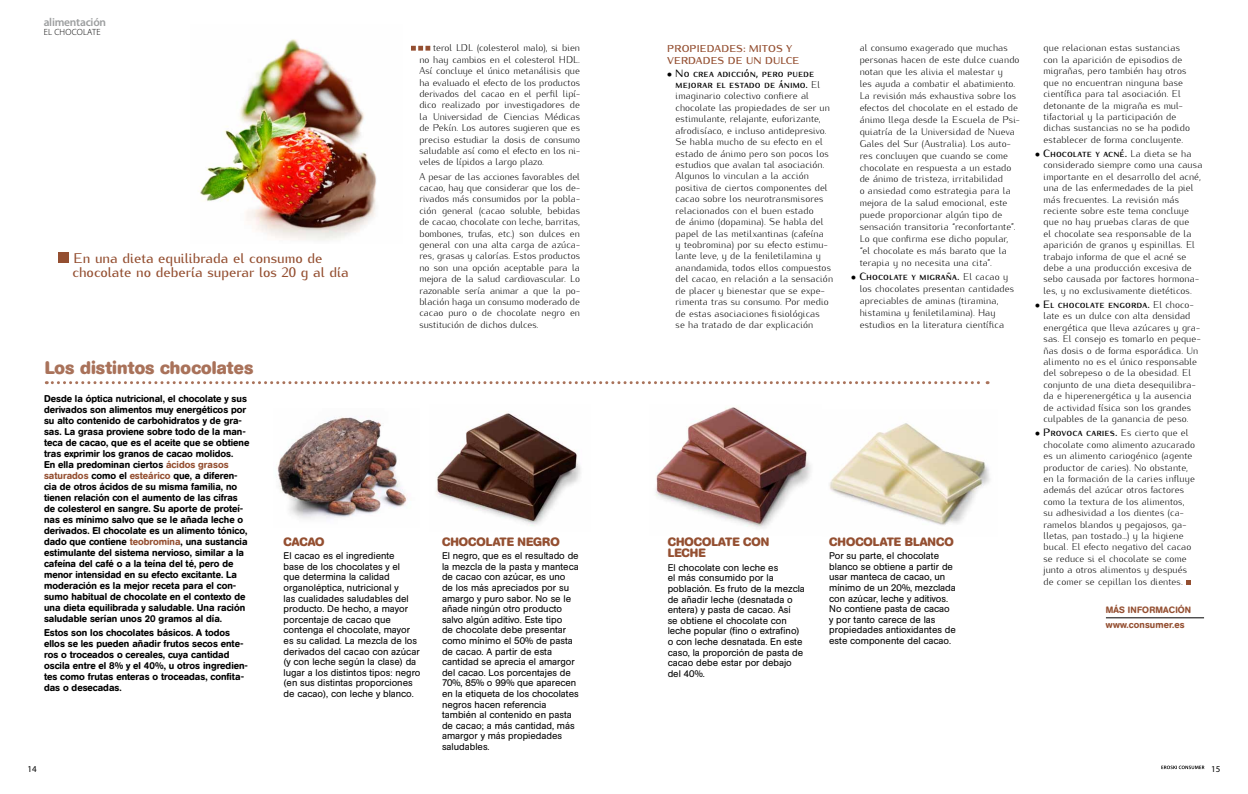
<style>
.page{position:relative;width:1248px;height:794px;background:#fff}
.page>*{position:absolute;margin:0;border:0;box-sizing:border-box;transform-origin:0 0}
.t1{font:700 18px "AG Book Rounded";letter-spacing:.005em;color:#a9725a}
.t2{font:500 14px/14px "Kurier";color:#944f31}
.t3{font:700 12px "AG Book Rounded";letter-spacing:.005em;color:#944f31}
.t4{font:600 11.5px "Myriad Pro";letter-spacing:-.02em;color:#9c9e9f}
.t5{font:500 10.6px/11.4px "Kurier";letter-spacing:.005em;color:#000}
.t6{font:700 10px/12px "Kurier";letter-spacing:.015em;color:#944f31}
.t7{font:300 9.8px/11.4px "Kurier";letter-spacing:.005em;color:#000}
.t8{font:500 9.8px/11px "AG Book Rounded";color:#000}
.t9{font:9.6px/10.6px "AG Book Rounded";color:#000}
.t10{font:500 9.6px "AG Book Rounded";letter-spacing:.01em;color:#944f31}
.t11{font:500 9.1px "AG Book Rounded";letter-spacing:.01em;color:#944f31}
.t12{font:300 9px "Myriad Pro";letter-spacing:.02em;color:#000}
.t13{font:9px "Myriad Pro";color:#000}
.s1{color:#944f31}
.s2{font-weight:300;font-size:9.8px}
.s3{font-weight:500;font-size:10.6px}
</style>
<div class="page">
<svg style="left:1161px;top:765px;width:43px;height:4px"></svg>
<img style="left:277px;top:416px;width:130px;height:103px">
<svg style="left:411px;top:46px;width:19px;height:5px"></svg>
<img style="left:436px;top:413px;width:145px;height:113px">
<img style="left:655px;top:407px;width:156px;height:121px">
<img style="left:829px;top:423px;width:161px;height:102px">
<svg style="left:46px;top:381px;width:942px;height:3px"></svg>
<hr style="left:1105px;top:617px;width:98px;height:1px;background:#000">
<svg style="left:1186px;top:580px;width:4px;height:4px"></svg>
<img style="left:198px;top:39px;width:179px;height:202px">
<div style="left:58px;top:252px;width:11px;height:11px;background:#944f31"></div>
<p class="t4" style="left:44px;top:16px;width:64px">alimentación</p>
<p class="t12" style="left:44px;top:27px;width:58px">EL CHOCOLATE</p>
<h2 class="t2" style="left:73px;top:250px;width:277px">En una dieta equilibrada el consumo de chocolate no debería superar los 20 g al día</h2>
<h1 class="t1" style="left:45px;top:357px;width:210px">LOS DISTINTOS CHOCOLATES</h1>
<p class="t7" style="left:419px;top:41px;width:162px;text-align:justify;text-indent:14px">terol LDL (colesterol malo), si bien no hay cambios en el colesterol HDL.<br>Así concluye el único metanálisis que ha evaluado el efecto de los productos derivados del cacao en el perfil lipí&shy;dico realizado por investigadores de la Universidad de Ciencias Médicas de Pekín. Los autores sugieren que es preciso estudiar la dosis de consumo saludable así como el efecto en los ni&shy;veles de lípidos a largo plazo.</p>
<p class="t7" style="left:419px;top:170px;width:162px;text-align:justify">A pesar de las acciones favorables del cacao, hay que considerar que los de&shy;rivados más consumidos por la pobla&shy;ción general (cacao soluble, bebidas de cacao, chocolate con leche, barritas, bombones, trufas, etc.) son dulces en general con una alta carga de azúca&shy;res, grasas y calorías. Estos productos no son una opción aceptable para la mejora de la salud cardiovascular. Lo razonable sería animar a que la po&shy;blación haga un consumo moderado de cacao puro o de chocolate negro en sustitución de dichos dulces.</p>
<p class="t8" style="left:44px;top:393px;width:207px">Desde la óptica nutricional, el chocolate y sus derivados son alimentos muy energéticos por su alto contenido de carbohidratos y de gra&shy;sas. La grasa proviene sobre todo de la man&shy;teca de cacao, que es el aceite que se obtiene tras exprimir los granos de cacao molidos.<br>En ella predominan ciertos <span class="s1">ácidos grasos saturados</span> como el <span class="s1">esteárico</span> que, a diferen&shy;cia de otros ácidos de su misma familia, no tienen relación con el aumento de las cifras de colesterol en sangre. Su aporte de proteí&shy;nas es mínimo salvo que se le añada leche o derivados. El chocolate es un alimento tónico, dado que contiene <span class="s1">teobromina</span>, una sustancia estimulante del sistema nervioso, similar a la cafeína del café o a la teína del té, pero de menor intensidad en su efecto excitante. La moderación es la mejor receta para el con&shy;sumo habitual de chocolate en el contexto de una dieta equilibrada y saludable. Una ración saludable serían unos 20 gramos al día.</p>
<p class="t8" style="left:44px;top:627px;width:205px">Estos son los chocolates básicos. A todos ellos se les pueden añadir frutos secos ente&shy;ros o troceados o cereales, cuya cantidad oscila entre el 8% y el 40%, u otros ingredien&shy;tes como frutas enteras o troceadas, confita&shy;das o desecadas.</p>
<p class="t3" style="left:283px;top:534px;width:42px">CACAO</p>
<p class="t9" style="left:283px;top:550px;width:138px">El cacao es el ingrediente<br>base de los chocolates y el<br>que determina la calidad organoléptica, nutricional y<br>las cualidades saludables del producto. De hecho, a mayor porcentaje de cacao que contenga el chocolate, mayor es su calidad. La mezcla de los derivados del cacao con azúcar (y con leche según la clase) da lugar a los distintos tipos: negro (en sus distintas proporciones de cacao), con leche y blanco.</p>
<p class="t3" style="left:442px;top:534px;width:27px">CHOCOLA</p>
<p class="t3" style="left:499px;top:534px;width:59px">TE NEGRO</p>
<p class="t9" style="left:442px;top:550px;width:138px">El negro, que es el resultado de la mezcla de la pasta y manteca de cacao con azúcar, es uno<br>de los más apreciados por su amargo y puro sabor. No se le añade ningún otro producto salvo algún aditivo. Este tipo<br>de chocolate debe presentar como mínimo el 50% de pasta de cacao. A partir de esta cantidad se aprecia el amargor del cacao. Los porcentajes de<br>70%, 85% o 99% que aparecen en la etiqueta de los chocolates negros hacen referencia también al contenido en pasta de cacao; a más cantidad, más amargor y más propiedades saludables.</p>
<p class="t6" style="left:667px;top:42px;width:134px">PROPIEDADES: MITOS Y<br>VERDADES DE UN DULCE</p>
<p class="t5" style="left:675px;top:66px;width:146px;text-indent:-9px"><span class="s2">•</span> No crea adicción, pero puede mejorar el estado de ánimo. <span class="s2">El</span></p>
<p class="t7" style="left:675px;top:89px;width:159px">imaginario colectivo confiere al chocolate las propiedades de ser un estimulante, relajante, euforizante, afrodisíaco, e incluso antidepresivo.<br>Se habla mucho de su efecto en el estado de ánimo pero son pocos los estudios que avalan tal asociación.<br>Algunos lo vinculan a la acción positiva de ciertos componentes del cacao sobre los neurotransmisores relacionados con el buen estado<br>de ánimo (dopamina). Se habla del papel de las metilxantinas (cafeína<br>y teobromina) por su efecto estimu&shy;lante leve, y de la feniletilamina y anandamida, todos ellos compuestos del cacao, en relación a la sensación de placer y bienestar que se expe&shy;rimenta tras su consumo. Por medio de estas asociaciones fisiológicas<br>se ha tratado de dar explicación</p>
<p class="t7" style="left:859px;top:41px;width:162px;line-height:11.9px">al consumo exagerado que muchas personas hacen de este dulce cuando notan que les alivia el malestar y<br>les ayuda a combatir el abatimiento.<br>La revisión más exhaustiva sobre los efectos del chocolate en el estado de ánimo llega desde la Escuela de Psi&shy;quiatría de la Universidad de Nueva Gales del Sur (Australia). Los auto&shy;res concluyen que cuando se come chocolate en respuesta a un estado de ánimo de tristeza, irritabilidad<br>o ansiedad como estrategia para la mejora de la salud emocional, este puede proporcionar algún tipo de sensación transitoria “reconfortante”.<br>Lo que confirma ese dicho popular, “el chocolate es más barato que la terapia y no necesita una cita”.</p>
<p class="t5" style="left:851px;top:270px;width:158px"><span class="s2">•</span> Chocolate y migraña. <span class="s2">El cacao y</span></p>
<p class="t7" style="left:859px;top:282px;width:156px;line-height:11.9px">los chocolates presentan cantidades apreciables de aminas (tiramina, histamina y feniletilamina). Hay estudios en la literatura científica</p>
<p class="t3" style="left:667px;top:534px;width:27px">CHOCOLA</p>
<p class="t3" style="left:725px;top:534px;width:45px">TE CON</p>
<p class="t3" style="left:667px;top:546px;width:40px">LECHE</p>
<p class="t9" style="left:667px;top:562px;width:139px">El chocolate con leche es<br>el más consumido por la población. Es fruto de la mezcla de añadir leche (desnatada o entera) y pasta de cacao. Así<br>se obtiene el chocolate con leche popular (fino o extrafino) o con leche desnatada. En este caso, la proporción de pasta de cacao debe estar por debajo del 40%.</p>
<p class="t3" style="left:829px;top:534px;width:27px">CHOCOLA</p>
<p class="t3" style="left:886px;top:534px;width:59px">TE BLANCO</p>
<p class="t9" style="left:829px;top:550px;width:128px">Por su parte, el chocolate blanco se obtiene a partir de usar manteca de cacao, un mínimo de un 20%, mezclada con azúcar, leche y aditivos.<br>No contiene pasta de cacao y por tanto carece de las propiedades antioxidantes de este componente del cacao.</p>
<p class="t7" style="left:1043px;top:42px;width:148px">que relacionan estas sustancias con la aparición de episodios de migrañas, pero también hay otros que no encuentran ninguna base científica para tal asociación. El detonante de la migraña es mul&shy;tifactorial y la participación de dichas sustancias no se ha podido establecer de forma concluyente.</p>
<p class="t5" style="left:1034px;top:147px;width:158px"><span class="s2">•</span> Chocolate y acné. <span class="s2">La dieta se ha</span></p>
<p class="t7" style="left:1043px;top:158px;width:160px">considerado siempre como una causa importante en el desarrollo del acné, una de las enfermedades de la piel más frecuentes. La revisión más reciente sobre este tema concluye que no hay pruebas claras de que<br>el chocolate sea responsable de la aparición de granos y espinillas. El trabajo informa de que el acné se debe a una producción excesiva de sebo causada por factores hormona&shy;les, y no exclusivamente dietéticos.</p>
<p class="t5" style="left:1034px;top:298px;width:160px"><span class="s2">•</span> El chocolate engorda. <span class="s2">El choco-</span></p>
<p class="t7" style="left:1043px;top:309px;width:159px">late es un dulce con alta densidad energética que lleva azúcares y gra&shy;sas. El consejo es tomarlo en peque&shy;ñas dosis o de forma esporádica. Un alimento no es el único responsable del sobrepeso o de la obesidad. El conjunto de una dieta desequilibra&shy;da e hiperenergética y la ausencia de actividad física son los grandes culpables de la ganancia de peso.</p>
<p class="t7" style="left:1043px;top:426px;width:153px;text-indent:-9px">• <span class="s3">Provoca caries.</span> Es cierto que el chocolate como alimento azucarado es un alimento cariogénico (agente productor de caries). No obstante, en la formación de la caries influye además del azúcar otros factores como la textura de los alimentos, su adhesividad a los dientes (ca&shy;ramelos blandos y pegajosos, ga&shy;lletas, pan tostado…) y la higiene bucal. El efecto negativo del cacao se reduce si el chocolate se come junto a otros alimentos y después de comer se cepillan los dientes.</p>
<p class="t11" style="left:1105px;top:605px;width:87px">MÁS INFORMACIÓN</p>
<p class="t10" style="left:1105px;top:618px;width:80px">www.consumer.es</p>
<p class="t13" style="left:28px;top:763px;width:11px">14</p>
<p class="t13" style="left:1210px;top:763px;width:11px">15</p>
</div>
